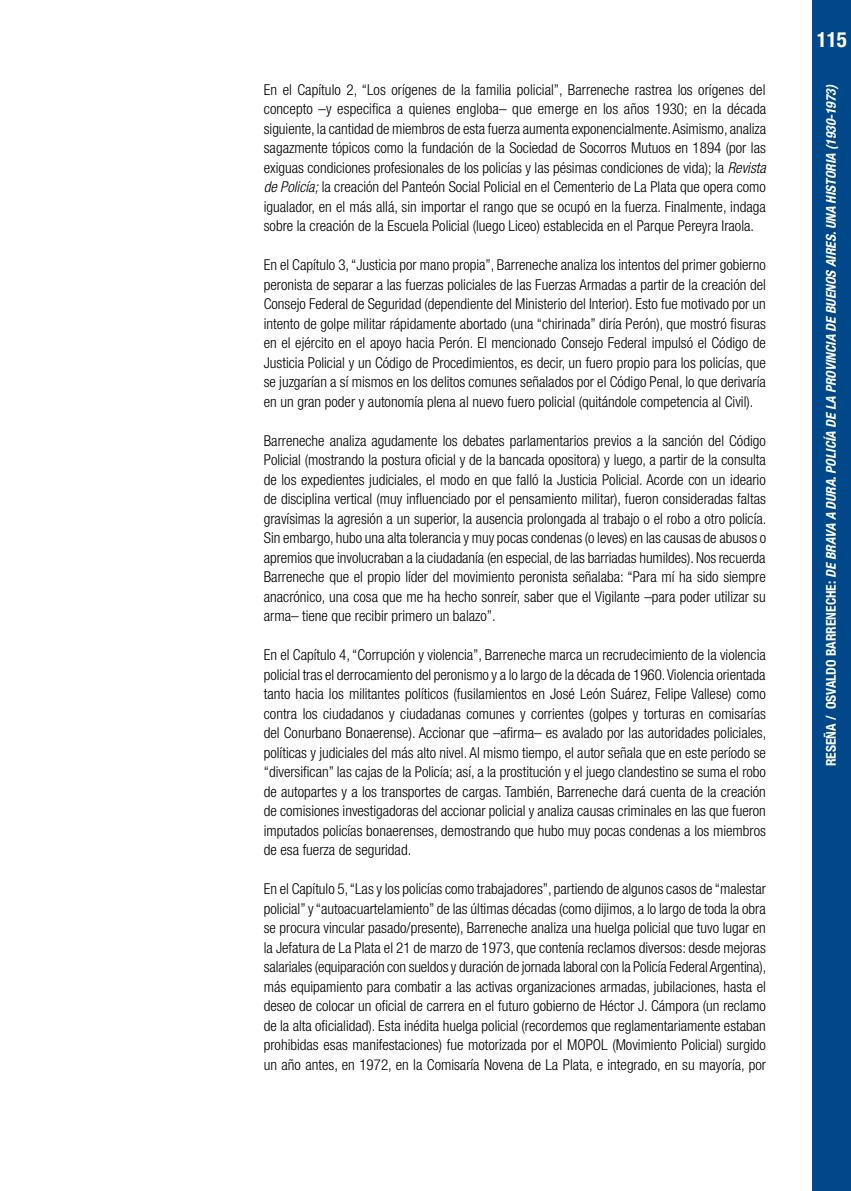
<style>
.page{position:relative;width:851px;height:1191px;background:#fff}
.page>*{position:absolute;margin:0;border:0;box-sizing:border-box;transform-origin:0 0}
.t1{font:700 condensed 21px "Helvetica Neue LT Std";color:#fff}
.t2{font:300 condensed 15px/19.5px "Helvetica Neue LT Std";color:#000;text-align:justify}
.t3{font:italic 700 condensed 13.5px "Helvetica Neue LT Std";letter-spacing:-.005em;color:#fff}
.s1{font-style:italic}
.s2{font-style:normal}
</style>
<div class="page">
<div style="left:812px;top:0;width:38px;height:1191px;background:#00488a"></div>
<p class="t2" style="left:264px;top:79px;width:504px">En el Capítulo 2, “Los orígenes de la familia policial”, Barreneche rastrea los orígenes del concepto –y especifica a quienes engloba– que emerge en los años 1930; en la década siguiente, la cantidad de miembros de esta fuerza aumenta exponencialmente. Asimismo, analiza sagazmente tópicos como la fundación de la Sociedad de Socorros Mutuos en 1894 (por las exiguas condiciones profesionales de los policías y las pésimas condiciones de vida); la <span class="s1">Revista de Policía;</span> la creación del Panteón Social Policial en el Cementerio de La Plata que opera como igualador, en el más allá, sin importar el rango que se ocupó en la fuerza. Finalmente, indaga sobre la creación de la Escuela Policial (luego Liceo) establecida en el Parque Pereyra Iraola.</p>
<p class="t2" style="left:264px;top:255px;width:503px">En el Capítulo 3, “Justicia por mano propia”, Barreneche analiza los intentos del primer gobierno peronista de separar a las fuerzas policiales de las Fuerzas Armadas a partir de la creación del Consejo Federal de Seguridad (dependiente del Ministerio del Interior). Esto fue motivado por un intento de golpe militar rápidamente abortado (una “chirinada” diría Perón), que mostró fisuras en el ejército en el apoyo hacia Perón. El mencionado Consejo Federal impulsó el Código de Justicia Policial y un Código de Procedimientos, es decir, un fuero propio para los policías, que se juzgarían a sí mismos en los delitos comunes señalados por el Código Penal, lo que derivaría en un gran poder y autonomía plena al nuevo fuero policial (quitándole competencia al Civil).</p>
<p class="t2" style="left:264px;top:430px;width:504px">Barreneche analiza agudamente los debates parlamentarios previos a la sanción del Código Policial (mostrando la postura oficial y de la bancada opositora) y luego, a partir de la consulta de los expedientes judiciales, el modo en que falló la Justicia Policial. Acorde con un ideario de disciplina vertical (muy influenciado por el pensamiento militar), fueron consideradas faltas gravísimas la agresión a un superior, la ausencia prolongada al trabajo o el robo a otro policía.<br>Sin embargo, hubo una alta tolerancia y muy pocas condenas (o leves) en las causas de abusos o apremios que involucraban a la ciudadanía (en especial, de las barriadas humildes). Nos recuerda Barreneche que el propio líder del movimiento peronista señalaba: “Para mí ha sido siempre anacrónico, una cosa que me ha hecho sonreír, saber que el Vigilante –para poder utilizar su arma– tiene que recibir primero un balazo”.</p>
<p class="t2" style="left:264px;top:645px;width:504px">En el Capítulo 4, “Corrupción y violencia”, Barreneche marca un recrudecimiento de la violencia policial tras el derrocamiento del peronismo y a lo largo de la década de 1960. Violencia orientada tanto hacia los militantes políticos (fusilamientos en José León Suárez, Felipe Vallese) como contra los ciudadanos y ciudadanas comunes y corrientes (golpes y torturas en comisarías del Conurbano Bonaerense). Accionar que –afirma– es avalado por las autoridades policiales, políticas y judiciales del más alto nivel. Al mismo tiempo, el autor señala que en este período se “diversifican” las cajas de la Policía; así, a la prostitución y el juego clandestino se suma el robo de autopartes y a los transportes de cargas. También, Barreneche dará cuenta de la creación de comisiones investigadoras del accionar policial y analiza causas criminales en las que fueron imputados policías bonaerenses, demostrando que hubo muy pocas condenas a los miembros de esa fuerza de seguridad.</p>
<p class="t2" style="left:264px;top:879px;width:504px">En el Capítulo 5, “Las y los policías como trabajadores”, partiendo de algunos casos de “malestar policial” y “autoacuartelamiento” de las últimas décadas (como dijimos, a lo largo de toda la obra se procura vincular pasado/presente), Barreneche analiza una huelga policial que tuvo lugar en la Jefatura de La Plata el 21 de marzo de 1973, que contenía reclamos diversos: desde mejoras salariales (equiparación con sueldos y duración de jornada laboral con la Policía Federal Argentina), más equipamiento para combatir a las activas organizaciones armadas, jubilaciones, hasta el deseo de colocar un oficial de carrera en el futuro gobierno de Héctor J. Cámpora (un reclamo de la alta oficialidad). Esta inédita huelga policial (recordemos que reglamentariamente estaban prohibidas esas manifestaciones) fue motorizada por el MOPOL (Movimiento Policial) surgido un año antes, en 1972, en la Comisaría Novena de La Plata, e integrado, en su mayoría, por</p>
<h1 class="t1" style="left:816px;top:27px;width:32px">115</h1>
<p class="t3" style="left:822px;top:766px;width:684px;rotate:-90deg"><span class="s2">RESEÑA / OSVALDO BARRENECHE:</span> DE BRAVA A DURA. POLICÍA DE LA PROVINCIA DE BUENOS AIRES. UNA HISTORIA (1930-1973)</p>
</div>
